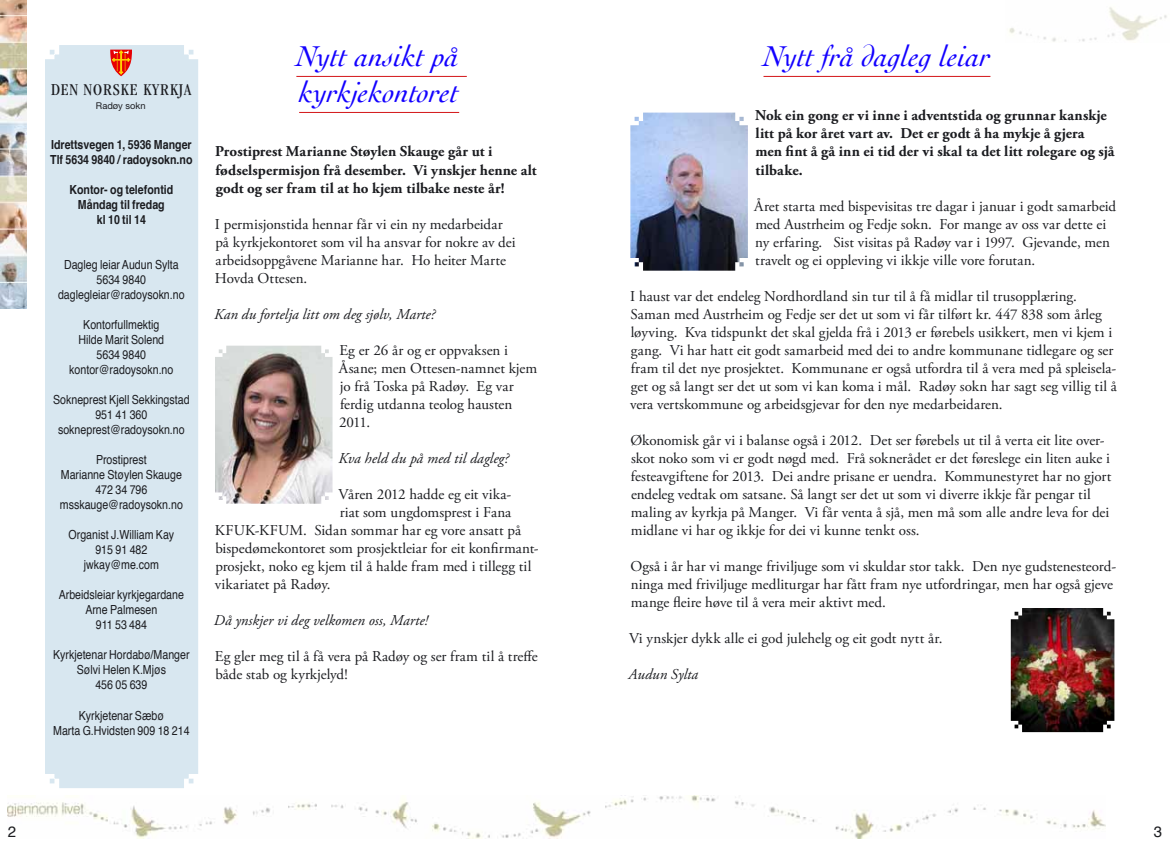
<style>
.page{position:relative;width:1170px;height:844px;background:#fff}
.page>*{position:absolute;margin:0;border:0;box-sizing:border-box;transform-origin:0 0}
.t1{font:italic 30px/36px "Cochin";color:#1300ff}
.t2{font:condensed 17.12px "ITC Garamond Std";letter-spacing:.05em;color:#1b1c20}
.t3{font:15px/18px "Adobe Garamond Pro";color:#1b1c20}
.t4{font:700 15px/18px "Adobe Garamond Pro";letter-spacing:.005em;color:#1b1c20}
.t5{font:italic 15px "Adobe Garamond Pro";color:#1b1c20}
.t6{font:15px "Helvetica";color:#1b1c20}
.t7{font:12.5px/15px "Helvetica";color:#1b1c20;text-align:center;scale:.85 1}
.t8{font:700 12.5px/15px "Helvetica";color:#1b1c20;scale:.85 1}
.t9{font:9.38px "Helvetica Neue";color:#1b1c20}
</style>
<div class="page">
<img style="left:7px;top:795px;width:1098px;height:43px">
<img style="left:1009px;top:7px;width:158px;height:35px">
<img style="left:0;top:0;width:27px;height:308px">
<div style="left:45px;top:45px;width:153px;height:743px;background:#d8e7f0"></div>
<svg style="left:110px;top:50px;width:22px;height:26px"></svg>
<hr style="left:296px;top:76px;width:171px;height:1px;background:#d31518">
<hr style="left:299px;top:112px;width:160px;height:1px;background:#d31518">
<hr style="left:763px;top:76px;width:227px;height:1px;background:#d31518">
<img style="left:215px;top:345px;width:117px;height:158px">
<img style="left:630px;top:113px;width:117px;height:157px">
<img style="left:1010px;top:608px;width:104px;height:124px">
<p class="t2" style="left:51px;top:80px;width:141px">DEN NORSKE KYRKJA</p>
<p class="t9" style="left:96px;top:100px;width:51px">Radøy sokn</p>
<p class="t8" style="left:50px;top:137px;width:169px">Idrettsvegen 1, 5936 Manger<br>Tlf 5634 9840 / radoysokn.no</p>
<p class="t8" style="left:69px;top:182px;width:124px;text-align:center">Kontor- og telefontid<br>Måndag til fredag<br>kl 10 til 14</p>
<p class="t7" style="left:58px;top:257px;width:150px">Dagleg leiar Audun Sylta<br>5634 9840 daglegleiar@radoysokn.no</p>
<p class="t7" style="left:69px;top:317px;width:124px">Kontorfullmektig<br>Hilde Marit Solend<br>5634 9840 kontor@radoysokn.no</p>
<p class="t7" style="left:53px;top:392px;width:162px">Sokneprest Kjell Sekkingstad<br>951 41 360 sokneprest@radoysokn.no</p>
<p class="t7" style="left:60px;top:452px;width:146px">Prostiprest<br>Marianne Støylen Skauge<br>472 34 796 msskauge@radoysokn.no</p>
<p class="t7" style="left:68px;top:527px;width:126px">Organist J.William Kay<br>915 91 482 jwkay@me.com</p>
<p class="t7" style="left:59px;top:587px;width:149px">Arbeidsleiar kyrkjegardane<br>Arne Palmesen<br>911 53 484</p>
<p class="t7" style="left:53px;top:647px;width:162px">Kyrkjetenar Hordabø/Manger<br>Sølvi Helen K.Mjøs<br>456 05 639</p>
<p class="t7" style="left:53px;top:707px;width:162px">Kyrkjetenar Sæbø<br>Marta G.Hvidsten 909 18 214</p>
<h1 class="t1" style="left:296px;top:37px;width:164px">Nytt ansikt på kyrkjekontoret</h1>
<p class="t4" style="left:215px;top:143px;width:323px">Prostiprest Marianne Støylen Skauge går ut i fødselspermisjon frå desember. Vi ynskjer henne alt godt og ser fram til at ho kjem tilbake neste år!</p>
<p class="t3" style="left:215px;top:215px;width:302px">I permisjonstida hennar får vi ein ny medarbeidar på kyrkjekontoret som vil ha ansvar for nokre av dei arbeidsoppgåvene Marianne har. Ho heiter Marte Hovda Ottesen.</p>
<p class="t5" style="left:214px;top:305px;width:223px">Kan du fortelja litt om deg sjølv, Marte?</p>
<p class="t3" style="left:339px;top:341px;width:200px">Eg er 26 år og er oppvaksen i<br>Åsane; men Ottesen-namnet kjem jo frå Toska på Radøy. Eg var ferdig utdanna teolog hausten<br>2011.</p>
<p class="t5" style="left:338px;top:449px;width:172px">Kva held du på med til dagleg?</p>
<p class="t3" style="left:338px;top:485px;width:174px">Våren 2012 hadde eg eit vika-</p>
<p class="t3" style="left:340px;top:503px;width:173px">riat som ungdomsprest i Fana</p>
<p class="t3" style="left:215px;top:521px;width:307px">KFUK-KFUM. Sidan sommar har eg vore ansatt på</p>
<p class="t3" style="left:215px;top:539px;width:325px">bispedømekontoret som prosjektleiar for eit konfirmant-</p>
<p class="t3" style="left:215px;top:557px;width:317px">prosjekt, noko eg kjem til å halde fram med i tillegg til</p>
<p class="t3" style="left:215px;top:575px;width:117px">vikariatet på Radøy.</p>
<p class="t5" style="left:214px;top:611px;width:215px">Då ynskjer vi deg velkomen oss, Marte!</p>
<p class="t3" style="left:215px;top:647px;width:324px">Eg gler meg til å få vera på Radøy og ser fram til å treffe både stab og kyrkjelyd!</p>
<h1 class="t1" style="left:763px;top:37px;width:228px">Nytt frå dagleg leiar</h1>
<p class="t4" style="left:755px;top:107px;width:361px">Nok ein gong er vi inne i adventstida og grunnar kanskje litt på kor året vart av. Det er godt å ha mykje å gjera<br>men fint å gå inn ei tid der vi skal ta det litt rolegare og sjå tilbake.</p>
<p class="t3" style="left:754px;top:197px;width:363px">Året starta med bispevisitas tre dagar i januar i godt samarbeid med Austrheim og Fedje sokn. For mange av oss var dette ei ny erfaring. Sist visitas på Radøy var i 1997. Gjevande, men travelt og ei oppleving vi ikkje ville vore forutan.</p>
<p class="t3" style="left:630px;top:287px;width:488px">I haust var det endeleg Nordhordland sin tur til å få midlar til trusopplæring.<br>Saman med Austrheim og Fedje ser det ut som vi får tilført kr. 447 838 som årleg løyving. Kva tidspunkt det skal gjelda frå i 2013 er førebels usikkert, men vi kjem i gang. Vi har hatt eit godt samarbeid med dei to andre kommunane tidlegare og ser fram til det nye prosjektet. Kommunane er også utfordra til å vera med på spleisela&shy;get og så langt ser det ut som vi kan koma i mål. Radøy sokn har sagt seg villig til å vera vertskommune og arbeidsgjevar for den nye medarbeidaren.</p>
<p class="t3" style="left:630px;top:431px;width:482px">Økonomisk går vi i balanse også i 2012. Det ser førebels ut til å verta eit lite over&shy;skot noko som vi er godt nøgd med. Frå soknerådet er det føreslege ein liten auke i festeavgiftene for 2013. Dei andre prisane er uendra. Kommunestyret har no gjort endeleg vedtak om satsane. Så langt ser det ut som vi diverre ikkje får pengar til maling av kyrkja på Manger. Vi får venta å sjå, men må som alle andre leva for dei midlane vi har og ikkje for dei vi kunne tenkt oss.</p>
<p class="t3" style="left:630px;top:557px;width:487px">Også i år har vi mange friviljuge som vi skuldar stor takk. Den nye gudstenesteord&shy;ninga med friviljuge medliturgar har fått fram nye utfordringar, men har også gjeve mange fleire høve til å vera meir aktivt med.</p>
<p class="t3" style="left:629px;top:629px;width:315px">Vi ynskjer dykk alle ei god julehelg og eit godt nytt år.</p>
<p class="t5" style="left:628px;top:665px;width:71px">Audun Sylta</p>
<p class="t6" style="left:8px;top:819px;width:10px">2</p>
<p class="t6" style="left:1153px;top:819px;width:10px">3</p>
</div>
